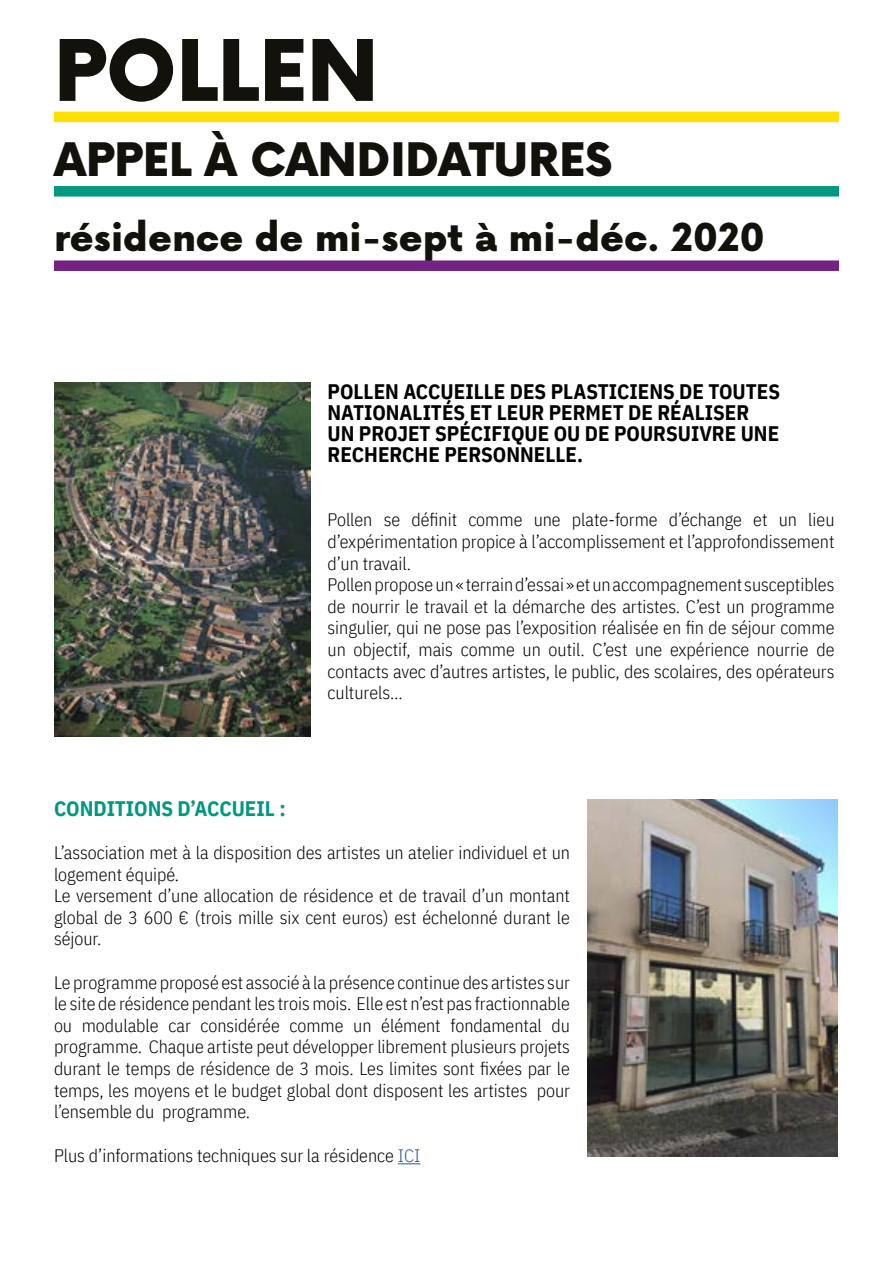
<style>
.page{position:relative;width:893px;height:1263px;background:#fff}
.page>*{position:absolute;margin:0;border:0;box-sizing:border-box;transform-origin:0 0}
.t1{font:900 82.5px "Now Alt";color:#12110c}
.t2{font:900 45px "Now Alt";color:#12110c}
.t3{font:900 37.5px "Now Alt";color:#12110c}
.t4{font:700 21px/21px "IBM Plex Sans Cond";color:#000}
.t5{font:700 21px "IBM Plex Sans Cond";color:#00987e}
.t6{font:300 18px/21.6px "IBM Plex Sans Cond";color:#000}
.s1{color:#275b9b}
</style>
<div class="page">
<div style="left:54px;top:186px;width:785px;height:11px;background:#00987e"></div>
<div style="left:54px;top:112px;width:785px;height:10px;background:#ffdf00"></div>
<div style="left:54px;top:260px;width:785px;height:11px;background:#742283"></div>
<img style="left:54px;top:382px;width:257px;height:354px">
<svg style="left:398px;top:1163px;width:22px;height:1px"></svg>
<img style="left:587px;top:799px;width:250px;height:358px">
<h1 class="t1" style="left:54px;top:11px;width:326px">POLLEN</h1>
<h2 class="t2" style="left:54px;top:127px;width:560px">APPEL À CANDIDATURES</h2>
<h3 class="t3" style="left:54px;top:210px;width:712px">résidence de mi-sept à mi-déc. 2020</h3>
<p class="t4" style="left:328px;top:379px;width:454px">POLLEN ACCUEILLE DES PLASTICIENS DE TOUTES NATIONALITÉS ET LEUR PERMET DE RÉALISER UN PROJET SPÉCIFIQUE OU DE POURSUIVRE UNE RECHERCHE PERSONNELLE.</p>
<p class="t6" style="left:328px;top:508px;width:508px">Pollen se définit comme une plate-forme d’échange et un lieu d’expérimentation propice à l’accomplissement et l’approfondissement d’un travail.<br>Pollen propose un « terrain d’essai » et un accompagnement susceptibles de nourrir le travail et la démarche des artistes. C’est un programme singulier, qui ne pose pas l’exposition réalisée en fin de séjour comme un objectif, mais comme un outil. C’est une expérience nourrie de contacts avec d’autres artistes, le public, des scolaires, des opérateurs culturels…</p>
<p class="t5" style="left:54px;top:792px;width:233px">CONDITIONS D’ACCUEIL :</p>
<p class="t6" style="left:54px;top:840px;width:517px">L’association met à la disposition des artistes un atelier individuel et un logement équipé.<br>Le versement d’une allocation de résidence et de travail d’un montant global de 3 600 € (trois mille six cent euros) est échelonné durant le séjour.</p>
<p class="t6" style="left:54px;top:970px;width:517px;text-align:justify">Le programme proposé est associé à la présence continue des artistes sur le site de résidence pendant les trois mois. Elle est n’est pas fractionnable ou modulable car considérée comme un élément fondamental du programme. Chaque artiste peut développer librement plusieurs projets durant le temps de résidence de 3 mois. Les limites sont fixées par le temps, les moyens et le budget global dont disposent les artistes pour l’ensemble du programme.</p>
<p class="t6" style="left:54px;top:1143px;width:368px">Plus d’informations techniques sur la résidence <span class="s1">ICI</span></p>
</div>
